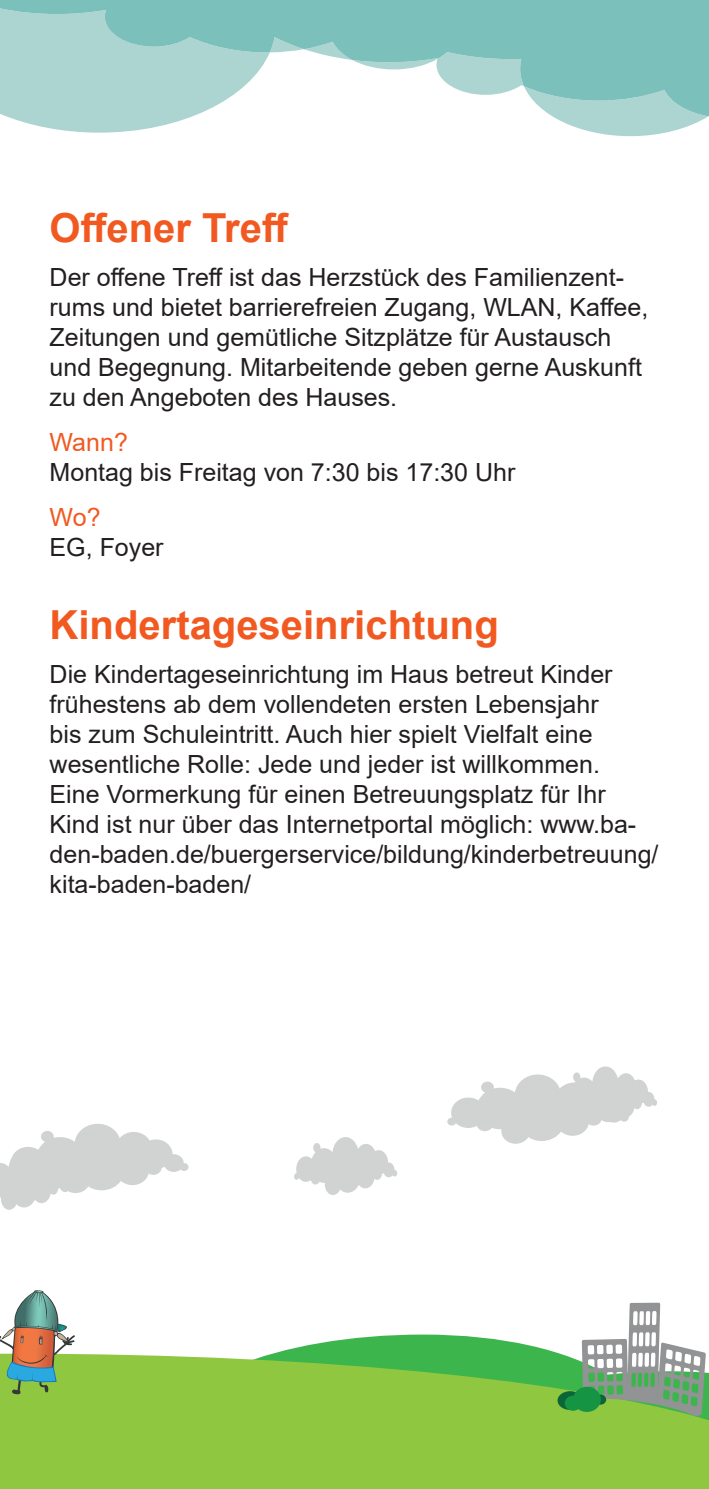
<style>
.page{position:relative;width:709px;height:1489px;background:#fff}
.page>*{position:absolute;margin:0;border:0;box-sizing:border-box;transform-origin:0 0}
.t1{font:700 40px "Arial";color:#f15921}
.t2{font:700 40px "Arial";color:#f15921}
.t3{font:25px/30px "Arial";color:#231f20}
.t4{font:25px "Arial";letter-spacing:-.01em;color:#f15921}
</style>
<div class="page">
<svg style="left:6px;top:116px;width:702px;height:20px"></svg>
<svg style="left:0;top:0;width:709px;height:116px"></svg>
<svg style="left:275px;top:1334px;width:283px;height:19px;fill:#3cb54c"></svg>
<svg style="left:0;top:1353px;width:564px;height:135px;background:#89c642"></svg>
<svg style="left:0;top:1124px;width:188px;height:85px"></svg>
<svg style="left:447px;top:1066px;width:210px;height:77px"></svg>
<svg style="left:294px;top:1137px;width:103px;height:57px"></svg>
<svg style="left:0;top:1290px;width:75px;height:104px"></svg>
<svg style="left:557px;top:1390px;width:25px;height:19px"></svg>
<svg style="left:564px;top:1302px;width:145px;height:186px"></svg>
<h2 class="t2" style="left:50px;top:199px;width:241px">Offener Treff</h2>
<p class="t3" style="left:50px;top:262px;width:600px">Der offene Treff ist das Herzstück des Familienzent&shy;rums und bietet barrierefreien Zugang, WLAN, Kaffee, Zeitungen und gemütliche Sitzplätze für Austausch und Begegnung. Mitarbeitende geben gerne Auskunft zu den Angeboten des Hauses.</p>
<p class="t4" style="left:50px;top:425px;width:80px">Wann?</p>
<p class="t3" style="left:50px;top:457px;width:467px">Montag bis Freitag von 7:30 bis 17:30 Uhr</p>
<p class="t4" style="left:50px;top:500px;width:52px">Wo?</p>
<p class="t3" style="left:50px;top:532px;width:115px">EG, Foyer</p>
<h2 class="t1" style="left:50px;top:596px;width:450px">Kindertageseinrichtung</h2>
<p class="t3" style="left:50px;top:659px;width:610px">Die Kindertageseinrichtung im Haus betreut Kinder frühestens ab dem vollendeten ersten Lebensjahr<br>bis zum Schuleintritt. Auch hier spielt Vielfalt eine wesentliche Rolle: Jede und jeder ist willkommen.<br>Eine Vormerkung für einen Betreuungsplatz für Ihr Kind ist nur über das Internetportal möglich: www.ba&shy;den-baden.de/buergerservice/bildung/kinderbetreuung/ kita-baden-baden/</p>
</div>
